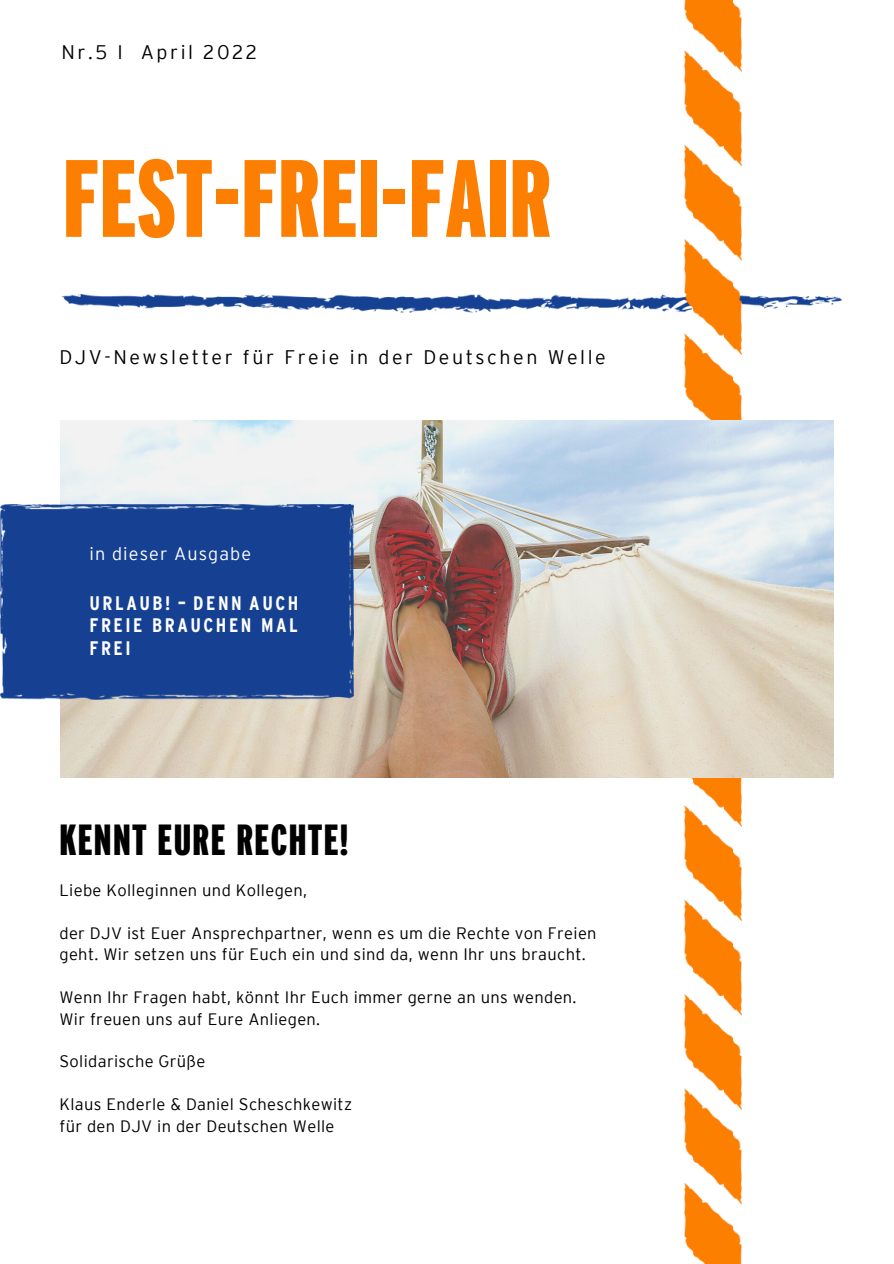
<style>
.page{position:relative;width:894px;height:1264px;background:#fff}
.page>*{position:absolute;margin:0;border:0;box-sizing:border-box;transform-origin:0 0}
.t1{font:109.65px "Interstate Black Comp";color:#fc7f01}
.t2{font:43.5px "Interstate Black Comp";letter-spacing:.03em;color:#000}
.t3{font:300 19.65px "Interstate";letter-spacing:.13em;color:#000}
.t4{font:700 condensed 19.65px/22.5px "Interstate";letter-spacing:.13em;color:#fff;text-align:justify}
.t5{font:300 18px "Interstate";letter-spacing:.06em;color:#fff}
.t6{font:300 16.5px/21.5px "Interstate";letter-spacing:.02em;color:#000}
</style>
<div class="page">
<img style="left:62px;top:294px;width:779px;height:18px">
<img style="left:684px;top:0;width:57px;height:1263px">
<img style="left:60px;top:420px;width:773px;height:357px">
<div style="left:0;top:504px;width:354px;height:195px;background:#164193"></div>
<p class="t3" style="left:62px;top:45px;width:197px">Nr.5 I April 2022</p>
<p class="t1" style="left:63px;top:138px;width:490px">FEST-FREI-FAIR</p>
<p class="t3" style="left:59px;top:349px;width:547px">DJV-Newsletter für Freie in der Deutschen Welle</p>
<p class="t5" style="left:89px;top:547px;width:163px">in dieser Ausgabe</p>
<p class="t4" style="left:89px;top:591px;width:210px">URLAUB! – DENN AUCH FREIE BRAUCHEN MAL FREI</p>
<p class="t2" style="left:59px;top:815px;width:290px">KENNT EURE RECHTE!</p>
<p class="t6" style="left:59px;top:881px;width:249px">Liebe Kolleginnen und Kollegen,</p>
<p class="t6" style="left:59px;top:923px;width:538px">der DJV ist Euer Ansprechpartner, wenn es um die Rechte von Freien geht. Wir setzen uns für Euch ein und sind da, wenn Ihr uns braucht.</p>
<p class="t6" style="left:59px;top:988px;width:518px">Wenn Ihr Fragen habt, könnt Ihr Euch immer gerne an uns wenden.</p>
<p class="t6" style="left:59px;top:1009px;width:262px">Wir freuen uns auf Eure Anliegen.</p>
<p class="t6" style="left:59px;top:1052px;width:147px">Solidarische Grüße</p>
<p class="t6" style="left:59px;top:1095px;width:294px">Klaus Enderle &amp; Daniel Scheschkewitz</p>
<p class="t6" style="left:59px;top:1116px;width:276px">für den DJV in der Deutschen Welle</p>
</div>
